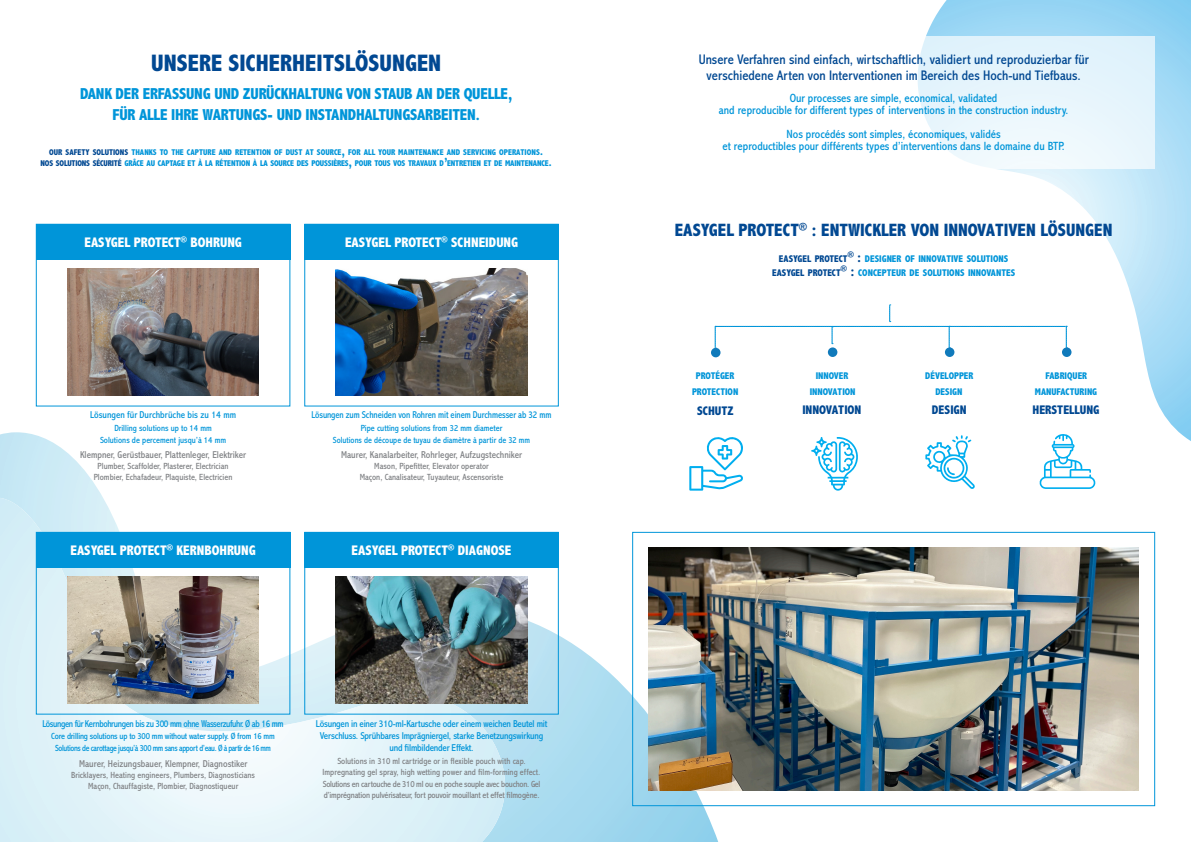
<style>
.page{position:relative;width:1191px;height:842px;background:#fff}
.page>*{position:absolute;margin:0;border:0;box-sizing:border-box;transform-origin:0 0}
.Titre_en_bleu_foncé{font:800 condensed 24px "Abadi MT Pro";color:#014892}
.Titre_en_bleu_foncé-2{font:800 condensed 18px "Abadi MT Pro";color:#014892}
.Titre_en_bleu_foncé-3{font:800 condensed 16px "Abadi MT Pro";letter-spacing:-.015em;color:#0095d9}
.Texte_en_blanc{font:condensed 14px "Abadi MT Std";color:#014892}
.Titre_en_bleu_foncé-4{font:800 condensed 14px "Abadi MT Pro";color:#fff}
.Titre_en_bleu_foncé-5{font:800 condensed 12.6px "Abadi MT Pro";color:#014892}
.Texte_en_blanc-2{font:condensed 12px "Abadi MT Std";color:#0095d9}
.Contenu_textes{font:condensed 10px/12px "Abadi MT Std";letter-spacing:-.02em;color:#0095d9;text-align:center}
.Contenu_textes-2{font:condensed 10px "Abadi MT Std";color:#808285}
.Contenu_textes-3{font:condensed 10px "Abadi MT Std";letter-spacing:-.04em;color:#0095d9;scale:.96 1}
.Contenu_textes-4{font:condensed 10px "Abadi MT Std";letter-spacing:-.02em;color:#0095d9;scale:.95 1}
.Contenu_textes-5{font:condensed 10px "Abadi MT Std";color:#0095d9}
.Titre_en_bleu_foncé-6{font:800 condensed 9.8px "Abadi MT Pro";color:#0095d9}
.Contenu_textes-6{font:condensed 9px "Abadi MT Std";color:#808285}
.Contenu_textes-7{font:condensed 9px "Abadi MT Std";color:#0095d9}
.Contenu_textes-8{font:condensed 9px/11px "Abadi MT Std";letter-spacing:-.02em;color:#808285}
.Contenu_textes-9{font:condensed 9px "Abadi MT Std";letter-spacing:-.04em;color:#0095d9;scale:.95 1}
.Contenu_textes-10{font:condensed 9px "Abadi MT Std";letter-spacing:-.02em;color:#0095d9}
.Titre_en_bleu_foncé-7{font:800 condensed 8.4px "Abadi MT Pro";letter-spacing:-.02em;color:#0095d9}
.Titre_en_bleu_foncé-8{font:800 condensed 8.4px "Abadi MT Pro";color:#0095d9}
.s1{color:#014892}
.s2{font-size:12px}
.s3{font-size:14px;color:#014892}
</style>
<div class="page">
<svg style="left:0;top:432px;width:718px;height:410px"></svg>
<svg style="left:0;top:498px;width:534px;height:344px"></svg>
<svg style="left:926px;top:0;width:265px;height:441px"></svg>
<img style="left:648px;top:547px;width:490px;height:244px">
<svg style="left:917px;top:36px;width:238px;height:133px;fill:#e8f5fc"></svg>
<div style="left:304px;top:532px;width:254px;height:36px;background:#0095d9"></div>
<svg style="left:689px;top:436px;width:54px;height:55px"></svg>
<div style="left:711px;top:348px;width:9px;height:9px;background:#107abb;border-radius:50%"></div>
<div style="left:828px;top:347px;width:9px;height:10px;background:#107abb;border-radius:50%"></div>
<div style="left:945px;top:347px;width:9px;height:10px;background:#107abb;border-radius:50%"></div>
<svg style="left:715px;top:305px;width:352px;height:44px"></svg>
<div style="left:1062px;top:347px;width:9px;height:10px;background:#107abb;border-radius:50%"></div>
<svg style="left:811px;top:437px;width:47px;height:54px"></svg>
<svg style="left:925px;top:435px;width:50px;height:54px"></svg>
<svg style="left:1039px;top:434px;width:56px;height:55px"></svg>
<div style="left:632px;top:532px;width:523px;height:274px;border:1px solid #0095d9"></div>
<img style="left:335px;top:576px;width:192px;height:128px">
<div style="left:36px;top:532px;width:254px;height:36px;background:#0095d9"></div>
<img style="left:67px;top:576px;width:192px;height:128px">
<div style="left:304px;top:224px;width:255px;height:36px;background:#0095d9"></div>
<img style="left:336px;top:268px;width:191px;height:128px">
<div style="left:36px;top:224px;width:254px;height:36px;background:#0095d9"></div>
<img style="left:67px;top:268px;width:192px;height:128px">
<p class="Titre_en_bleu_foncé" style="left:151px;top:50px;width:291px">UNSERE SICHERHEITSLÖSUNGEN</p>
<p class="Titre_en_bleu_foncé-3" style="left:80px;top:85px;width:434px">DANK DER ERFASSUNG UND ZURÜCKHALTUNG VON STAUB AN DER QUELLE,</p>
<p class="Titre_en_bleu_foncé-3" style="left:112px;top:106px;width:369px">FÜR ALLE IHRE WARTUNGS- UND INSTANDHALTUNGSARBEITEN.</p>
<p class="Titre_en_bleu_foncé-8" style="left:49px;top:148px;width:495px"><span class="s1">OUR SAFETY SOLUTIONS</span> THANKS TO THE CAPTURE AND RETENTION OF DUST AT SOURCE<span class="s2">,</span> FOR ALL YOUR MAINTENANCE AND SERVICING OPERATIONS<span class="s2">.</span></p>
<p class="Titre_en_bleu_foncé-7" style="left:41px;top:159px;width:513px"><span class="s1">NOS SOLUTIONS SÉCURITÉ</span> GRÂCE AU CAPTAGE ET À LA RÉTENTION À LA SOURCE DES POUSSIÈRES<span class="s2">,</span> POUR TOUS VOS TRAVAUX D<span class="s2">’</span>ENTRETIEN ET DE MAINTENANCE<span class="s2">.</span></p>
<p class="Titre_en_bleu_foncé-4" style="left:84px;top:235px;width:159px">EASYGEL PROTECT<sup>®</sup> BOHRUNG</p>
<p class="Titre_en_bleu_foncé-4" style="left:345px;top:235px;width:175px">EASYGEL PROTECT<sup>®</sup> SCHNEIDUNG</p>
<p class="Contenu_textes-5" style="left:90px;top:410px;width:147px">Lösungen für Durchbrüche bis zu 14 mm</p>
<p class="Contenu_textes-7" style="left:114px;top:423px;width:99px">Drilling solutions up to 14 mm</p>
<p class="Contenu_textes-7" style="left:100px;top:435px;width:128px">Solutions de percement jusqu’à 14 mm</p>
<p class="Contenu_textes-4" style="left:311px;top:410px;width:254px">Lösungen zum Schneiden von Rohren mit einem Durchmesser ab 32 mm</p>
<p class="Contenu_textes-7" style="left:361px;top:423px;width:143px">Pipe cutting solutions from 32 mm diameter</p>
<p class="Contenu_textes-7" style="left:333px;top:435px;width:199px">Solutions de découpe de tuyau de diamètre à partir de 32 mm</p>
<p class="Contenu_textes-2" style="left:80px;top:449px;width:167px">Klempner, Gerüstbauer, Plattenleger, Elektriker</p>
<p class="Contenu_textes-6" style="left:98px;top:461px;width:132px">Plumber, Scaffolder, Plasterer, Electrician</p>
<p class="Contenu_textes-6" style="left:94px;top:472px;width:140px">Plombier, Echafadeur, Plaquiste, Electricien</p>
<p class="Contenu_textes-2" style="left:341px;top:449px;width:183px">Maurer, Kanalarbeiter, Rohrleger, Aufzugstechniker</p>
<p class="Contenu_textes-6" style="left:374px;top:461px;width:116px">Mason, Pipefitter, Elevator operator</p>
<p class="Contenu_textes-6" style="left:360px;top:472px;width:145px">Maçon, Canalisateur, Tuyauteur, Ascensoriste</p>
<p class="Titre_en_bleu_foncé-4" style="left:70px;top:542px;width:187px">EASYGEL PROTECT<sup>®</sup> KERNBOHRUNG</p>
<p class="Titre_en_bleu_foncé-4" style="left:352px;top:542px;width:161px">EASYGEL PROTECT<sup>®</sup> DIAGNOSE</p>
<p class="Contenu_textes-3" style="left:42px;top:719px;width:253px">Lösungen für Kernbohrungen bis zu 300 mm ohne Wasserzufuhr. Ø ab 16 mm</p>
<p class="Contenu_textes-10" style="left:51px;top:731px;width:225px">Core drilling solutions up to 300 mm without water supply. Ø from 16 mm</p>
<p class="Contenu_textes-9" style="left:55px;top:743px;width:229px">Solutions de carottage jusqu’à 300 mm sans apport d’eau. Ø à partir de 16 mm</p>
<p class="Contenu_textes-2" style="left:79px;top:758px;width:170px">Maurer, Heizungsbauer, Klempner, Diagnostiker</p>
<p class="Contenu_textes-6" style="left:71px;top:770px;width:185px">Bricklayers, Heating engineers, Plumbers, Diagnosticians</p>
<p class="Contenu_textes-6" style="left:88px;top:781px;width:151px">Maçon, Chauffagiste, Plombier, Diagnostiqueur</p>
<p class="Contenu_textes" style="left:316px;top:718px;width:233px">Lösungen in einer 310-ml-Kartusche oder einem weichen Beutel mit<br>Verschluss. Sprühbares Imprägniergel, starke Benetzungswirkung</p>
<p class="Contenu_textes" style="left:389px;top:742px;width:86px">und filmbildender Effekt.</p>
<p class="Contenu_textes-6" style="left:337px;top:756px;width:190px">Solutions in 310 ml cartridge or in flexible pouch with cap.</p>
<p class="Contenu_textes-6" style="left:322px;top:767px;width:219px">Impregnating gel spray, high wetting power and film-forming effect.</p>
<p class="Contenu_textes-8" style="left:323px;top:779px;width:219px">Solutions en cartouche de 310 ml ou en poche souple avec bouchon. Gel d’imprégnation pulvérisateur, fort pouvoir mouillant et effet filmogène.</p>
<p class="Texte_en_blanc" style="left:698px;top:51px;width:391px">Unsere Verfahren sind einfach, wirtschaftlich, validiert und reproduzierbar für</p>
<p class="Texte_en_blanc" style="left:706px;top:68px;width:375px">verschiedene Arten von Interventionen im Bereich des Hoch-und Tiefbaus.</p>
<p class="Texte_en_blanc-2" style="left:790px;top:92px;width:209px">Our processes are simple, economical, validated</p>
<p class="Texte_en_blanc-2" style="left:719px;top:104px;width:351px">and reproducible for different types of interventions in the construction industry.</p>
<p class="Texte_en_blanc-2" style="left:786px;top:128px;width:216px">Nos procédés sont simples, économiques, validés</p>
<p class="Texte_en_blanc-2" style="left:722px;top:140px;width:344px">et reproductibles pour différents types d’interventions dans le domaine du BTP.</p>
<p class="Titre_en_bleu_foncé-2" style="left:675px;top:220px;width:439px">EASYGEL PROTECT<sup>®</sup> : ENTWICKLER VON INNOVATIVEN LÖSUNGEN</p>
<p class="Titre_en_bleu_foncé-6" style="left:779px;top:253px;width:231px"><span class="s1">EASYGEL PROTECT</span><sup>®</sup> <span class="s3">:</span> DESIGNER OF INNOVATIVE SOLUTIONS</p>
<p class="Titre_en_bleu_foncé-6" style="left:772px;top:267px;width:244px"><span class="s1">EASYGEL PROTECT</span><sup>®</sup> <span class="s3">:</span> CONCEPTEUR DE SOLUTIONS INNOVANTES</p>
<p class="Titre_en_bleu_foncé-6" style="left:696px;top:370px;width:40px">PROTÉGER</p>
<p class="Titre_en_bleu_foncé-6" style="left:815px;top:370px;width:34px">INNOVER</p>
<p class="Titre_en_bleu_foncé-6" style="left:925px;top:370px;width:50px">DÉVELOPPER</p>
<p class="Titre_en_bleu_foncé-6" style="left:1045px;top:370px;width:43px">FABRIQUER</p>
<p class="Titre_en_bleu_foncé-6" style="left:692px;top:387px;width:48px">PROTECTION</p>
<p class="Titre_en_bleu_foncé-6" style="left:809px;top:386px;width:47px">INNOVATION</p>
<p class="Titre_en_bleu_foncé-6" style="left:935px;top:386px;width:29px">DESIGN</p>
<p class="Titre_en_bleu_foncé-6" style="left:1034px;top:386px;width:64px">MANUFACTURING</p>
<p class="Titre_en_bleu_foncé-5" style="left:697px;top:404px;width:38px">SCHUTZ</p>
<p class="Titre_en_bleu_foncé-5" style="left:802px;top:403px;width:61px">INNOVATION</p>
<p class="Titre_en_bleu_foncé-5" style="left:932px;top:403px;width:36px">DESIGN</p>
<p class="Titre_en_bleu_foncé-5" style="left:1032px;top:403px;width:68px">HERSTELLUNG</p>
</div>
